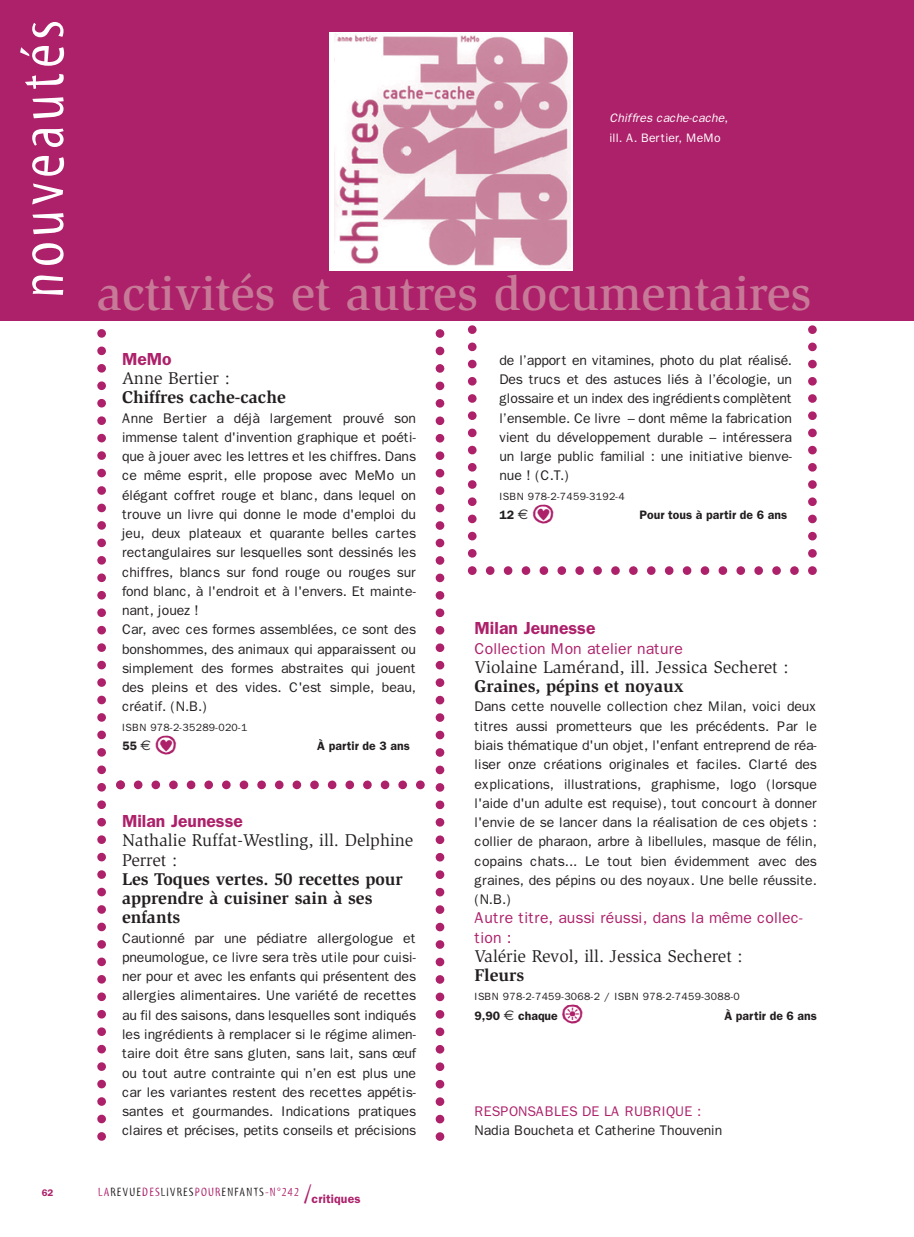
<style>
.page{position:relative;width:914px;height:1237px;background:#fff}
.page>*{position:absolute;margin:0;border:0;box-sizing:border-box;transform-origin:0 0}
.t1{font:63px "Myriad Tilt";letter-spacing:.08em;color:#fff}
.t2{font:500 49px "Slimbach";color:#c77a97}
.t3{font:35px "Ale Signs White LL";color:#ad206a}
.t4{font:17.5px/19.2px "Slimbach";color:#231f20}
.t5{font:700 17.5px/19.2px "Slimbach";color:#231f20}
.t6{font:600 17.5px "Franklin Gothic";color:#ad206a}
.t7{font:15.75px/19.2px "Franklin Gothic";color:#ad206a}
.t8{font:14px/19.2px "Franklin Gothic";letter-spacing:-.005em;color:#231f20;text-align:justify}
.t9{font:14px "Franklin Gothic";color:#ad206a}
.t10{font:600 12.25px "Franklin Gothic";color:#231f20}
.t11{font:12.25px "Myriad Tilt";letter-spacing:.1em;color:#231f20}
.t12{font:italic 12.25px/19.2px "Franklin Gothic";color:#fff}
.t13{font:10.5px "Franklin Gothic";letter-spacing:.03em;color:#231f20}
.t14{font:600 9.62px "Franklin Gothic";color:#ad206a}
.s1{font-style:normal}
.s2{font-family:"Euro Sans";font-weight:400;font-size:14px}
.s3{color:#ad206a}
.s4{font-size:26.25px;color:#ad206a}
.s5{font-family:"Franklin Gothic";font-weight:600;color:#ad206a}
</style>
<div class="page">
<div style="left:0;top:0;width:914px;height:320px;background:#ad206a"></div>
<svg style="left:468px;top:320px;width:348px;height:255px"></svg>
<svg style="left:97px;top:270px;width:347px;height:870px"></svg>
<div style="left:329px;top:32px;width:243px;height:238px;background:#fff"></div>
<img style="left:334px;top:34px;width:236px;height:235px">
<h1 class="t1" style="left:19px;top:298px;width:280px;rotate:-90deg">nouveautés</h1>
<p class="t12" style="left:609px;top:109px;width:120px">Chiffres cache-cache<span class="s1">, ill. A. Bertier, MeMo</span></p>
<h2 class="t2" style="left:98px;top:274px;width:715px">activités et autres documentaires</h2>
<p class="t6" style="left:122px;top:352px;width:51px">MeMo</p>
<p class="t4" style="left:122px;top:370px;width:109px">Anne Bertier :</p>
<p class="t5" style="left:122px;top:389px;width:165px">Chiffres cache-cache</p>
<p class="t8" style="left:122px;top:409px;width:295px;text-align:left">Anne Bertier a déjà largement prouvé son immense talent d'invention graphique et poéti&shy;que à jouer avec les lettres et les chiffres. Dans ce même esprit, elle propose avec MeMo un élégant coffret rouge et blanc, dans lequel on trouve un livre qui donne le mode d'emploi du jeu, deux plateaux et quarante belles cartes rectangulaires sur lesquelles sont dessinés les chiffres, blancs sur fond rouge ou rouges sur fond blanc, à l'endroit et à l'envers. Et mainte&shy;nant, jouez !<br>Car, avec ces formes assemblées, ce sont des bonshommes, des animaux qui apparaissent ou simplement des formes abstraites qui jouent des pleins et des vides. C'est simple, beau, créatif. (N.B.)</p>
<p class="t13" style="left:122px;top:723px;width:127px">ISBN 978-2-35289-020-1</p>
<p class="t10" style="left:122px;top:741px;width:30px">55 <span class="s2">€</span></p>
<h3 class="t3" style="left:154px;top:722px;width:24px">B</h3>
<p class="t10" style="left:317px;top:741px;width:94px">À partir de 3 ans</p>
<p class="t6" style="left:122px;top:814px;width:122px">Milan Jeunesse</p>
<p class="t4" style="left:122px;top:832px;width:293px">Nathalie Ruffat-Westling, ill. Delphine<br>Perret :</p>
<p class="t5" style="left:122px;top:870px;width:282px">Les Toques vertes. 50 recettes pour apprendre à cuisiner sain à ses enfants</p>
<p class="t8" style="left:122px;top:929px;width:295px">Cautionné par une pédiatre allergologue et pneumologue, ce livre sera très utile pour cuisi&shy;ner pour et avec les enfants qui présentent des allergies alimentaires. Une variété de recettes au fil des saisons, dans lesquelles sont indiqués les ingrédients à remplacer si le régime alimen&shy;taire doit être sans gluten, sans lait, sans œuf ou tout autre contrainte qui n’en est plus une car les variantes restent des recettes appétis&shy;santes et gourmandes. Indications pratiques claires et précises, petits conseils et précisions</p>
<p class="t8" style="left:499px;top:351px;width:294px">de l’apport en vitamines, photo du plat réalisé.<br>Des trucs et des astuces liés à l’écologie, un glossaire et un index des ingrédients complètent l’ensemble. Ce livre – dont même la fabrication vient du développement durable – intéressera un large public familial : une initiative bienve&shy;nue ! (C.T.)</p>
<p class="t13" style="left:499px;top:492px;width:127px">ISBN 978-2-7459-3192-4</p>
<p class="t10" style="left:499px;top:510px;width:30px">12 <span class="s2">€</span></p>
<h3 class="t3" style="left:532px;top:491px;width:24px">B</h3>
<p class="t10" style="left:639px;top:510px;width:149px">Pour tous à partir de 6 ans</p>
<p class="t6" style="left:474px;top:622px;width:122px">Milan Jeunesse</p>
<p class="t7" style="left:474px;top:640px;width:210px">Collection Mon atelier nature</p>
<p class="t4" style="left:474px;top:658px;width:315px">Violaine Lamérand, ill. Jessica Secheret :</p>
<p class="t5" style="left:474px;top:678px;width:211px">Graines, pépins et noyaux</p>
<p class="t8" style="left:474px;top:698px;width:344px">Dans cette nouvelle collection chez Milan, voici deux titres aussi prometteurs que les précédents. Par le biais thématique d'un objet, l'enfant entreprend de réa&shy;liser onze créations originales et faciles. Clarté des explications, illustrations, graphisme, logo (lorsque l'aide d'un adulte est requise), tout concourt à donner l'envie de se lancer dans la réalisation de ces objets : collier de pharaon, arbre à libellules, masque de félin, copains chats... Le tout bien évidemment avec des graines, des pépins ou des noyaux. Une belle réussite. (N.B.)</p>
<p class="t7" style="left:474px;top:909px;width:330px">Autre titre, aussi réussi, dans la même collec&shy;tion :</p>
<p class="t4" style="left:474px;top:947px;width:270px">Valérie Revol, ill. Jessica Secheret :</p>
<p class="t5" style="left:474px;top:966px;width:51px">Fleurs</p>
<p class="t13" style="left:474px;top:992px;width:267px">ISBN 978-2-7459-3068-2 / ISBN 978-2-7459-3088-0</p>
<p class="t10" style="left:474px;top:1011px;width:85px">9,90 <span class="s2">€</span> chaque</p>
<h3 class="t3" style="left:561px;top:991px;width:24px">o</h3>
<p class="t10" style="left:724px;top:1011px;width:94px">À partir de 6 ans</p>
<p class="t9" style="left:474px;top:1106px;width:228px">RESPONSABLES DE LA RUBRIQUE :</p>
<p class="t8" style="left:474px;top:1121px;width:249px">Nadia Boucheta et Catherine Thouvenin</p>
<p class="t14" style="left:42px;top:1188px;width:13px">62</p>
<p class="t11" style="left:98px;top:1187px;width:264px"><span class="s3">LA</span>REVUE<span class="s3">DES</span>LIVRES<span class="s3">POUR</span>ENFANTS<span class="s3">-N°242</span> <span class="s4">/</span><span class="s5">critiques</span></p>
</div>
